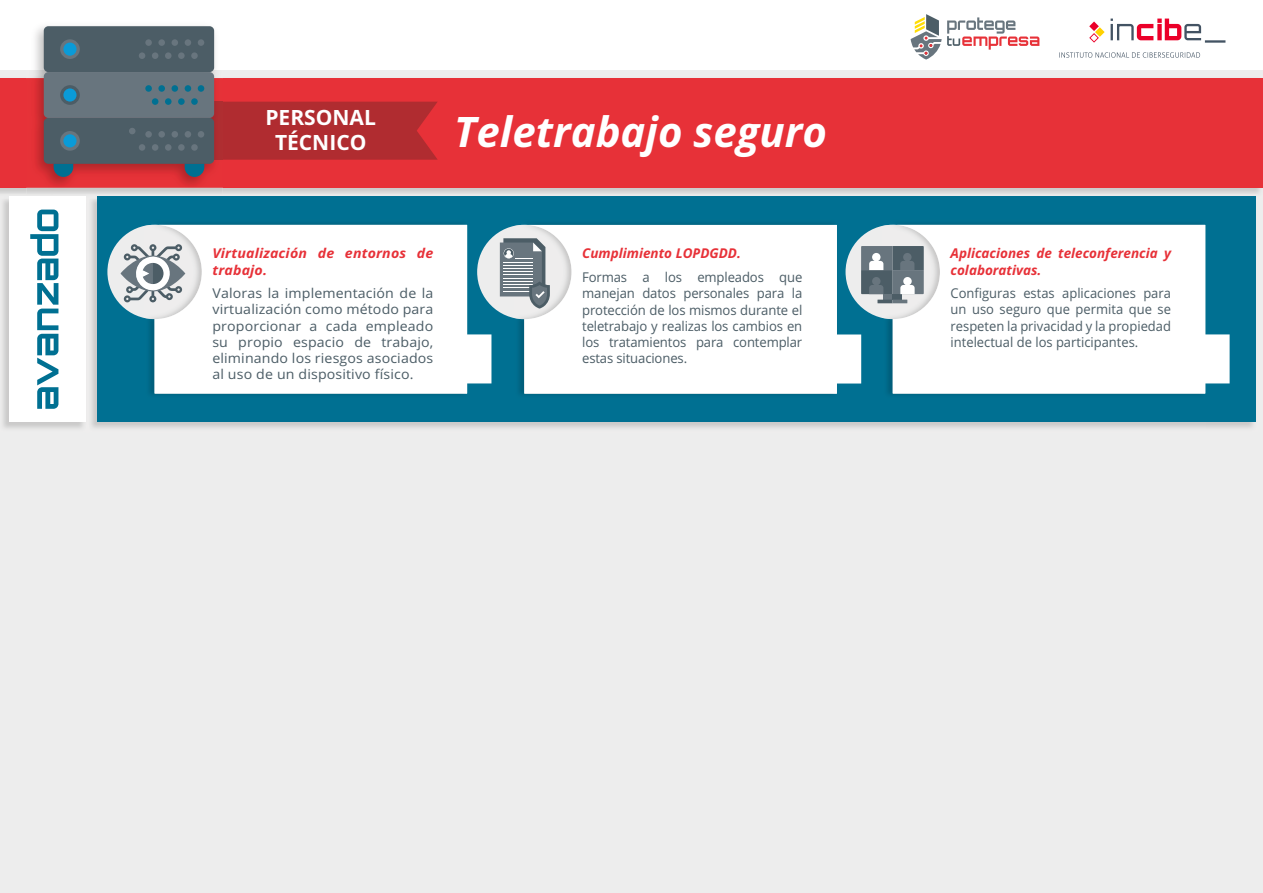
<style>
.page{position:relative;width:1263px;height:893px;background:#fff}
.page>*{position:absolute;margin:0;border:0;box-sizing:border-box;transform-origin:0 0}
.t1{font:italic 700 42px "Open Sans";color:#fff}
.t2{font:700 21px/25.2px "Open Sans";color:#fff;text-align:center}
.t3{font:13.5px/16.2px "Open Sans";color:#4c5d66;text-align:justify;scale:1.05 1}
.t4{font:13.5px/16.2px "Open Sans";color:#4c5d66;text-align:justify}
.t5{font:13.5px/16.2px "Open Sans";color:#4c5d66;text-align:justify;scale:.96 1}
.t6{font:italic 700 13.5px/16.2px "Open Sans";color:#e73138}
.t7{font:italic 700 13.5px/16.2px "Open Sans";color:#e73138;scale:1.05 1}
</style>
<div class="page">
<div style="left:0;top:71px;width:1263px;height:822px;background:#ededed"></div>
<img style="left:0;top:187px;width:26px;height:7px">
<img style="left:223px;top:187px;width:1040px;height:7px">
<div style="left:0;top:78px;width:1263px;height:109px;background:#e73138"></div>
<img style="left:9px;top:196px;width:1247px;height:3px">
<div style="left:9px;top:197px;width:77px;height:225px;background:#fff"></div>
<img style="left:1206px;top:199px;width:50px;height:229px">
<div style="left:97px;top:197px;width:1158px;height:225px;background:#007092"></div>
<div style="left:107px;top:225px;width:95px;height:94px;background:#ededed;border-radius:50%"></div>
<img style="left:149px;top:223px;width:320px;height:172px">
<img style="left:144px;top:225px;width:11px;height:94px">
<div style="left:155px;top:225px;width:312px;height:168px;background:#fff"></div>
<div style="left:442px;top:334px;width:49px;height:49px;background:#fff"></div>
<div style="left:477px;top:225px;width:94px;height:94px;background:#ededed;border-radius:50%"></div>
<img style="left:519px;top:223px;width:320px;height:172px">
<img style="left:514px;top:225px;width:10px;height:94px">
<div style="left:524px;top:225px;width:313px;height:169px;background:#fff"></div>
<div style="left:812px;top:334px;width:49px;height:49px;background:#fff"></div>
<div style="left:845px;top:225px;width:95px;height:94px;background:#ededed;border-radius:50%"></div>
<img style="left:887px;top:223px;width:320px;height:172px">
<img style="left:882px;top:225px;width:11px;height:94px">
<div style="left:893px;top:225px;width:312px;height:168px;background:#fff"></div>
<div style="left:1180px;top:334px;width:49px;height:49px;background:#fff"></div>
<div style="left:223px;top:102px;width:215px;height:58px;background:#b02c30"></div>
<img style="left:26px;top:26px;width:197px;height:168px">
<img style="left:26px;top:78px;width:197px;height:109px">
<img style="left:211px;top:102px;width:12px;height:58px">
<div style="left:44px;top:118px;width:170px;height:46px;background:#4c5d66;border-radius:5px"></div>
<svg style="left:54px;top:164px;width:19px;height:13px"></svg>
<svg style="left:185px;top:164px;width:19px;height:13px"></svg>
<div style="left:198px;top:131px;width:6px;height:7px;background:#68757e;border-radius:50%"></div>
<div style="left:185px;top:131px;width:6px;height:7px;background:#68757e;border-radius:50%"></div>
<div style="left:191px;top:144px;width:7px;height:7px;background:#68757e;border-radius:50%"></div>
<div style="left:178px;top:144px;width:7px;height:7px;background:#68757e;border-radius:50%"></div>
<div style="left:172px;top:131px;width:6px;height:7px;background:#68757e;border-radius:50%"></div>
<div style="left:165px;top:144px;width:7px;height:7px;background:#68757e;border-radius:50%"></div>
<div style="left:158px;top:131px;width:7px;height:7px;background:#68757e;border-radius:50%"></div>
<div style="left:152px;top:144px;width:6px;height:7px;background:#68757e;border-radius:50%"></div>
<div style="left:145px;top:131px;width:7px;height:7px;background:#68757e;border-radius:50%"></div>
<div style="left:139px;top:144px;width:6px;height:7px;background:#68757e;border-radius:50%"></div>
<div style="left:44px;top:72px;width:170px;height:46px;background:#68757e;border-radius:5px"></div>
<div style="left:44px;top:26px;width:170px;height:46px;background:#4c5d66;border-radius:5px"></div>
<div style="left:198px;top:85px;width:6px;height:7px;background:#007092;border-radius:50%"></div>
<div style="left:185px;top:85px;width:6px;height:7px;background:#007092;border-radius:50%"></div>
<div style="left:191px;top:98px;width:7px;height:7px;background:#007092;border-radius:50%"></div>
<div style="left:178px;top:98px;width:7px;height:7px;background:#007092;border-radius:50%"></div>
<div style="left:172px;top:85px;width:6px;height:7px;background:#007092;border-radius:50%"></div>
<div style="left:165px;top:98px;width:7px;height:7px;background:#007092;border-radius:50%"></div>
<div style="left:158px;top:85px;width:7px;height:7px;background:#007092;border-radius:50%"></div>
<div style="left:152px;top:98px;width:6px;height:7px;background:#007092;border-radius:50%"></div>
<div style="left:145px;top:85px;width:7px;height:7px;background:#007092;border-radius:50%"></div>
<svg style="left:129px;top:128px;width:6px;height:6px"></svg>
<div style="left:198px;top:39px;width:6px;height:7px;background:#68757e;border-radius:50%"></div>
<div style="left:185px;top:39px;width:6px;height:7px;background:#68757e;border-radius:50%"></div>
<div style="left:191px;top:52px;width:7px;height:7px;background:#68757e;border-radius:50%"></div>
<div style="left:178px;top:52px;width:7px;height:7px;background:#68757e;border-radius:50%"></div>
<div style="left:172px;top:39px;width:6px;height:7px;background:#68757e;border-radius:50%"></div>
<div style="left:165px;top:52px;width:7px;height:7px;background:#68757e;border-radius:50%"></div>
<div style="left:158px;top:39px;width:7px;height:7px;background:#68757e;border-radius:50%"></div>
<div style="left:152px;top:52px;width:6px;height:7px;background:#68757e;border-radius:50%"></div>
<div style="left:145px;top:39px;width:7px;height:7px;background:#68757e;border-radius:50%"></div>
<div style="left:139px;top:52px;width:6px;height:7px;background:#68757e;border-radius:50%"></div>
<div style="left:60px;top:39px;width:20px;height:20px;background:#68757e;border-radius:50%"></div>
<div style="left:63px;top:43px;width:14px;height:13px;background:#0a9bd8;border-radius:50%"></div>
<div style="left:60px;top:85px;width:20px;height:20px;background:#4c5d66;border-radius:50%"></div>
<div style="left:63px;top:88px;width:14px;height:14px;background:#0a9bd8;border-radius:50%"></div>
<div style="left:60px;top:131px;width:20px;height:20px;background:#68757e;border-radius:50%"></div>
<div style="left:63px;top:134px;width:14px;height:13px;background:#0a9bd8;border-radius:50%"></div>
<svg style="left:911px;top:14px;width:128px;height:46px"></svg>
<svg style="left:1059px;top:52px;width:141px;height:6px"></svg>
<svg style="left:1089px;top:19px;width:136px;height:24px"></svg>
<svg style="left:30px;top:210px;width:28px;height:199px"></svg>
<svg style="left:120px;top:244px;width:65px;height:58px"></svg>
<svg style="left:500px;top:238px;width:50px;height:71px"></svg>
<div style="left:883px;top:294px;width:9px;height:6px;background:#68757e"></div>
<div style="left:892px;top:294px;width:10px;height:6px;background:#4c5d66"></div>
<svg style="left:877px;top:300px;width:30px;height:3px"></svg>
<svg style="left:861px;top:246px;width:63px;height:48px;background:#717d85"></svg>
<div style="left:872px;top:277px;width:8px;height:8px;background:#68757e;border-radius:50%"></div>
<h2 class="t2" style="left:265px;top:104px;width:112px">PERSONAL<br>TÉCNICO</h2>
<h1 class="t1" style="left:454px;top:102px;width:374px">Teletrabajo seguro</h1>
<p class="t7" style="left:212px;top:245px;width:212px">Virtualización de entornos de trabajo.</p>
<p class="t3" style="left:212px;top:285px;width:212px">Valoras la implementación de la virtualización como método para proporcionar a cada empleado su propio espacio de trabajo, eliminando los riesgos asociados al uso de un dispositivo físico.</p>
<p class="t6" style="left:582px;top:245px;width:160px">Cumplimiento LOPDGDD.</p>
<p class="t4" style="left:582px;top:269px;width:222px">Formas a los empleados que manejan datos personales para la protección de los mismos durante el teletrabajo y realizas los cambios en los tratamientos para contemplar estas situaciones.</p>
<p class="t6" style="left:950px;top:245px;width:222px">Aplicaciones de teleconferencia y colaborativas.</p>
<p class="t5" style="left:950px;top:285px;width:231px">Configuras estas aplicaciones para un uso seguro que permita que se respeten la privacidad y la propiedad intelectual de los participantes.</p>
</div>
